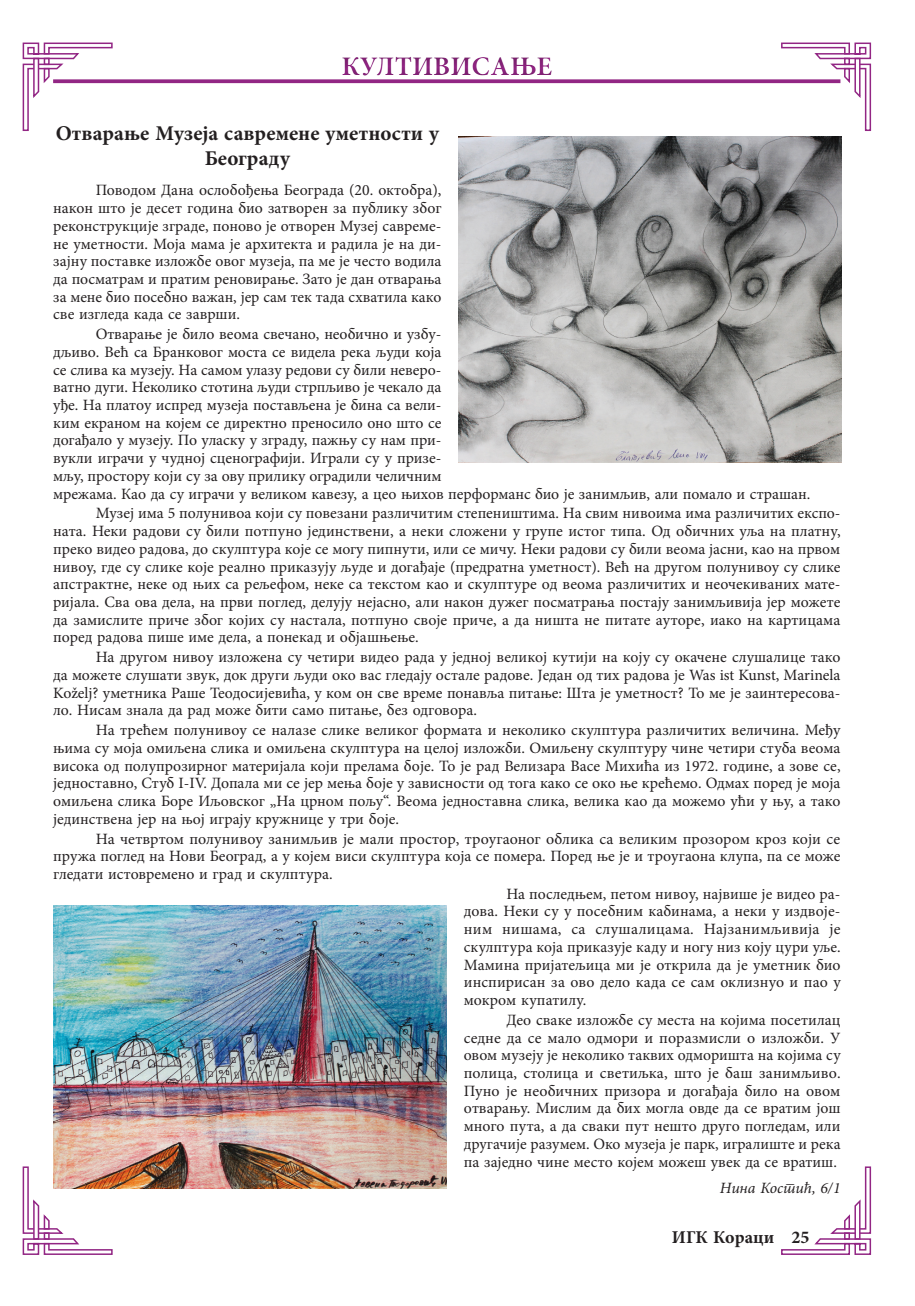
<style>
.page{position:relative;width:915px;height:1306px;background:#fff}
.page>*{position:absolute;margin:0;border:0;box-sizing:border-box;transform-origin:0 0}
.t1{font:700 27px "Minion Pro";color:#922684}
.t2{font:700 21px/25.2px "Minion Pro";color:#231f20;text-align:center}
.t3{font:700 18px "Minion Pro";color:#231f20}
.t4{font:15.75px/17.7px "Minion Pro";letter-spacing:-.005em;color:#231f20;text-align:justify}
.t5{font:italic 15.75px "Minion Pro";color:#231f20}
</style>
<div class="page">
<img style="left:458px;top:136px;width:383px;height:327px">
<img style="left:53px;top:905px;width:393px;height:283px">
<svg style="left:22px;top:1165px;width:91px;height:90px"></svg>
<svg style="left:781px;top:1166px;width:90px;height:89px"></svg>
<svg style="left:22px;top:42px;width:91px;height:89px"></svg>
<svg style="left:780px;top:42px;width:91px;height:89px"></svg>
<svg style="left:53px;top:79px;width:787px;height:4px;background:#9c3a8f"></svg>
<div style="left:328px;top:48px;width:238px;height:40px;background:#231f20;opacity:.5"></div>
<h1 class="t1" style="left:341px;top:48px;width:212px">КУЛТИВИСАЊЕ</h1>
<h2 class="t2" style="left:56px;top:120px;width:384px">Oтварање Mузеја савремене уметности у<br>Београду</h2>
<p class="t4" style="left:53px;top:181px;width:389px;text-indent:43px">Поводом Дана ослобођења Београда (20. октобра), након што је десет година био затворен за публику због реконструкције зграде, поново је отворен Музеј савреме&shy;не уметности. Моја мама је архитекта и радила је на ди&shy;зајну поставке изложбе овог музеја, па ме је често водила да посматрам и пратим реновирање. Зато је дан отварања за мене био посебно важан, јер сам тек тада схватила како све изгледа када се заврши.</p>
<p class="t4" style="left:53px;top:325px;width:758px;text-align:left;text-indent:43px">Отварање је било веома свечано, необично и узбу-<br>дљиво. Већ са Бранковог моста се видела река људи која<br>се слива ка музеју. На самом улазу редови су били неверо-<br>ватно дуги. Неколико стотина људи стрпљиво је чекало да<br>уђе. На платоу испред музеја постављена је бина са вели-<br>ким екраном на којем се директно преносило оно што се<br>догађало у музеју. По уласку у зграду, пажњу су нам при-<br>вукли играчи у чудној сценографији. Играли су у призе-<br>мљу, простору који су за ову прилику оградили челичним<br>мрежама. Као да су играчи у великом кавезу, а цео њихов перформанс био је занимљив, али помало и страшан.</p>
<p class="t4" style="left:53px;top:504px;width:788px;text-indent:43px">Музеј има 5 полунивоа који су повезани различитим степеништима. На свим нивоима има различитих експо&shy;ната. Неки радови су били потпуно јединствени, а неки сложени у групе истог типа. Од обичних уља на платну, преко видео радова, до скулптура које се могу пипнути, или се мичу. Неки радови су били веома јасни, као на првом нивоу, где су слике које реално приказују људе и догађаје (предратна уметност). Већ на другом полунивоу су слике апстрактне, неке од њих са рељефом, неке са текстом као и скулптуре од веома различитих и неочекиваних мате&shy;ријала. Сва ова дела, на први поглед, делују нејасно, али након дужег посматрања постају занимљивија јер можете да замислите приче због којих су настала, потпуно своје приче, а да ништа не питате ауторе, иако на картицама поред радова пише име дела, а понекад и објашњење.</p>
<p class="t4" style="left:53px;top:648px;width:788px;text-indent:43px">На другом нивоу изложена су четири видео рада у једној великој кутији на коју су окачене слушалице тако да можете слушати звук, док други људи око вас гледају остале радове. Један од тих радова је Was ist Kunst, Marinela Koželj? уметника Раше Теодосијевића, у ком он све време понавља питање: Шта је уметност? То ме је заинтересова&shy;ло. Нисам знала да рад може бити само питање, без одговора.</p>
<p class="t4" style="left:53px;top:721px;width:788px;text-indent:43px">На трећем полунивоу се налазе слике великог формата и неколико скулптура различитих величина. Међу њима су моја омиљена слика и омиљена скулптура на целој изложби. Омиљену скулптуру чине четири стуба веома висока од полупрозирног материјала који прелама боје. То је рад Велизара Васе Михића из 1972. године, а зове се, једноставно, Стуб I-IV. Допала ми се јер мења боје у зависности од тога како се око ње крећемо. Одмах поред је моја омиљена слика Боре Иљовског „На црном пољу“. Веома једноставна слика, велика као да можемо ући у њу, а тако јединствена јер на њој играју кружнице у три боје.</p>
<p class="t4" style="left:53px;top:829px;width:788px;text-indent:43px">На четвртом полунивоу занимљив је мали простор, троугаоног облика са великим прозором кроз који се пружа поглед на Нови Београд, а у којем виси скулптура која се помера. Поред ње је и троугаона клупа, па се може гледати истовремено и град и скулптура.</p>
<p class="t4" style="left:463px;top:885px;width:378px;text-indent:43px">На последњем, петом нивоу, највише је видео ра&shy;дова. Неки су у посебним кабинама, а неки у издвоје&shy;ним нишама, са слушалицама. Најзанимљивија је скулптура која приказује каду и ногу низ коју цури уље.<br>Мамина пријатељица ми је открила да је уметник био инспирисан за ово дело када се сам оклизнуо и пао у мокром купатилу.</p>
<p class="t4" style="left:463px;top:1011px;width:378px;text-indent:43px">Део сваке изложбе су места на којима посетилац седне да се мало одмори и поразмисли о изложби. У овом музеју је неколико таквих одморишта на којима су полица, столица и светиљка, што је баш занимљиво.<br>Пуно је необичних призора и догађаја било на овом отварању. Мислим да бих могла овде да се вратим још много пута, а да сваки пут нешто друго погледам, или другачије разумем. Око музеја је парк, игралиште и река па заједно чине место којем можеш увек да се вратиш.</p>
<p class="t5" style="left:719px;top:1176px;width:122px">Нина Костић, 6/1</p>
<p class="t3" style="left:671px;top:1224px;width:139px">ИГК Кораци 25</p>
</div>
